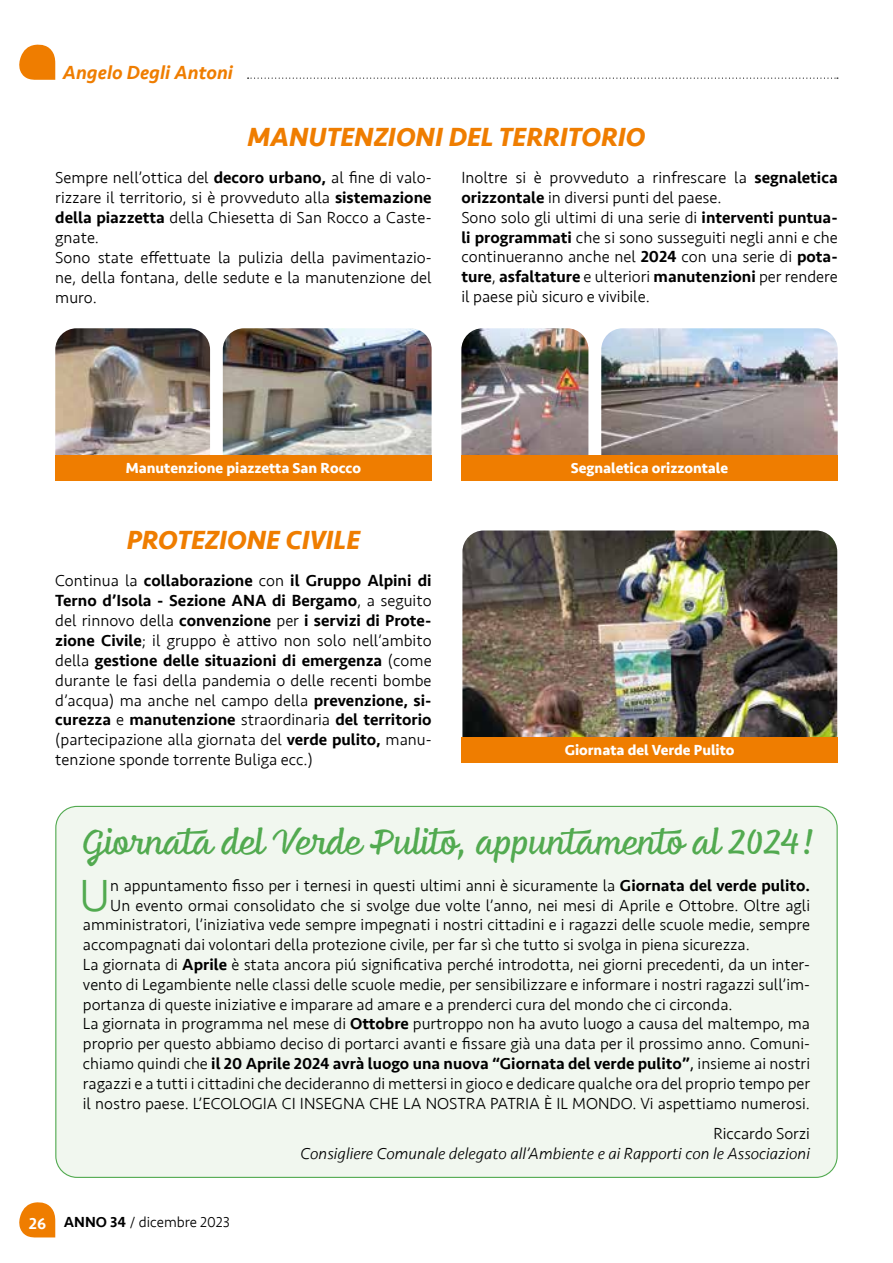
<style>
.page{position:relative;width:893px;height:1263px;background:#fff}
.page>*{position:absolute;margin:0;border:0;box-sizing:border-box;transform-origin:0 0}
.t1{font:300 46.2px "Seravek";color:#52aa50}
.t2{font:34.5px "Feltro Eroded";color:#52aa50;scale:.95 1}
.t3{font:italic 700 27px "Seravek";color:#ef7d00}
.t4{font:italic 500 19.5px "Seravek";color:#ef7d00}
.t5{font:300 16.65px/20px "Seravek";color:#000}
.t6{font:300 16.5px "Seravek";color:#000}
.t7{font:500 16.5px "Seravek";color:#000}
.t8{font:italic 300 16.5px "Seravek";color:#000}
.t9{font:700 15px "Seravek";color:#fff}
.t10{font:300 15px "Seravek";color:#000}
.s1{font-weight:500}
.s2{font-weight:300}
.s3{font-weight:400}
.s4{font-weight:500;font-size:16.5px;color:#fff}
</style>
<div class="page">
<svg style="left:19px;top:1202px;width:36px;height:35px"></svg>
<svg style="left:19px;top:44px;width:36px;height:36px"></svg>
<svg style="left:248px;top:78px;width:590px;height:1px"></svg>
<img style="left:55px;top:328px;width:155px;height:127px">
<img style="left:223px;top:328px;width:209px;height:127px">
<img style="left:461px;top:328px;width:127px;height:127px">
<img style="left:601px;top:328px;width:237px;height:127px">
<div style="left:55px;top:455px;width:377px;height:25px;background:#ef7d00"></div>
<div style="left:461px;top:455px;width:377px;height:25px;background:#ef7d00"></div>
<img style="left:462px;top:530px;width:375px;height:207px">
<div style="left:56px;top:806px;width:781px;height:371px;background:#f1f7ef;border-radius:21px"></div>
<div style="left:461px;top:737px;width:377px;height:25px;background:#ef7d00"></div>
<p class="t4" style="left:63px;top:60px;width:172px">Angelo Degli Antoni</p>
<h3 class="t3" style="left:248px;top:115px;width:399px">MANUTENZIONI DEL TERRITORIO</h3>
<p class="t5" style="left:55px;top:168px;width:378px">Sempre nell’ottica del <span class="s1">decoro urbano,</span> al fine di valo&shy;rizzare il territorio, si è provveduto alla <span class="s1">sistemazione della piazzetta</span> della Chiesetta di San Rocco a Caste&shy;gnate.<br>Sono state effettuate la pulizia della pavimentazio&shy;ne, della fontana, delle sedute e la manutenzione del muro.</p>
<p class="t5" style="left:461px;top:168px;width:378px">Inoltre si è provveduto a rinfrescare la <span class="s1">segnaletica orizzontale</span> in diversi punti del paese.<br>Sono solo gli ultimi di una serie di <span class="s1">interventi puntua&shy;li programmati</span> che si sono susseguiti negli anni e che continueranno anche nel <span class="s1">2024</span> con una serie di <span class="s1">pota&shy;ture</span>, <span class="s1">asfaltature</span> e ulteriori <span class="s1">manutenzioni</span> per rendere il paese più sicuro e vivibile.</p>
<p class="t9" style="left:126px;top:456px;width:237px">Manutenzione piazzetta San Rocco</p>
<p class="t9" style="left:571px;top:456px;width:159px">Segnaletica orizzontale</p>
<h3 class="t3" style="left:127px;top:517px;width:235px">PROTEZIONE CIVILE</h3>
<p class="t5" style="left:55px;top:571px;width:378px;text-align:justify">Continua la <span class="s1">collaborazione</span> con <span class="s1">il Gruppo Alpini di Terno d’Isola - Sezione ANA di Bergamo</span>, a seguito del rinnovo della <span class="s1">convenzione</span> per <span class="s1">i servizi di Prote&shy;zione Civile</span>; il gruppo è attivo non solo nell’ambito della <span class="s1">gestione delle situazioni di emergenza</span> (come durante le fasi della pandemia o delle recenti bombe d’acqua) ma anche nel campo della <span class="s1">prevenzione, si&shy;curezza</span> e <span class="s1">manutenzione</span> straordinaria <span class="s1">del territorio </span>(partecipazione alla giornata del <span class="s1">verde pulito,</span> manu&shy;tenzione sponde torrente Buliga ecc.)</p>
<p class="t9" style="left:565px;top:738px;width:171px">Giornata del Verde Pulito</p>
<h2 class="t2" style="left:82px;top:819px;width:769px">Giornata del Verde Pulito, appuntamento al 2024!</h2>
<h1 class="t1" style="left:79px;top:868px;width:33px">U</h1>
<p class="t6" style="left:110px;top:875px;width:701px">n appuntamento fisso per i ternesi in questi ultimi anni è sicuramente la <span class="s1">Giornata del verde pulito.</span></p>
<p class="t6" style="left:110px;top:895px;width:701px">Un evento ormai consolidato che si svolge due volte l’anno, nei mesi di Aprile e Ottobre. Oltre agli</p>
<p class="t6" style="left:83px;top:915px;width:729px">amministratori, l’iniziativa vede sempre impegnati i nostri cittadini e i ragazzi delle scuole medie, sempre</p>
<p class="t6" style="left:83px;top:935px;width:668px">accompagnati dai volontari della protezione civile, per far sì che tutto si svolga in piena sicurezza.</p>
<p class="t6" style="left:83px;top:955px;width:729px">La giornata di <span class="s1">Aprile</span> è stata ancora piú significativa perché introdotta, nei giorni precedenti, da un inter-</p>
<p class="t6" style="left:83px;top:974px;width:729px">vento di Legambiente nelle classi delle scuole medie, per sensibilizzare e informare i nostri ragazzi sull’im-</p>
<p class="t6" style="left:83px;top:994px;width:651px">portanza di queste iniziative e imparare ad amare e a prenderci cura del mondo che ci circonda.</p>
<p class="t6" style="left:83px;top:1014px;width:729px">La giornata in programma nel mese di <span class="s1">Ottobre</span> purtroppo non ha avuto luogo a causa del maltempo, ma</p>
<p class="t6" style="left:83px;top:1034px;width:729px">proprio per questo abbiamo deciso di portarci avanti e fissare già una data per il prossimo anno. Comuni-</p>
<p class="t7" style="left:83px;top:1053px;width:729px"><span class="s2">chiamo quindi che</span> il 20 Aprile 2024 avrà luogo una nuova “Giornata del verde pulito”<span class="s3">,</span> <span class="s2">insieme ai nostri</span></p>
<p class="t6" style="left:83px;top:1073px;width:729px">ragazzi e a tutti i cittadini che decideranno di mettersi in gioco e dedicare qualche ora del proprio tempo per</p>
<p class="t6" style="left:83px;top:1093px;width:729px">il nostro paese. L’ECOLOGIA CI INSEGNA CHE LA NOSTRA PATRIA È IL MONDO. Vi aspettiamo numerosi.</p>
<p class="t6" style="left:713px;top:1124px;width:98px">Riccardo Sorzi</p>
<p class="t8" style="left:300px;top:1143px;width:511px">Consigliere Comunale delegato all’Ambiente e ai Rapporti con le Associazioni</p>
<p class="t10" style="left:29px;top:1213px;width:203px"><span class="s4">26</span> <span class="s1">ANNO 34</span> / dicembre 2023</p>
</div>
